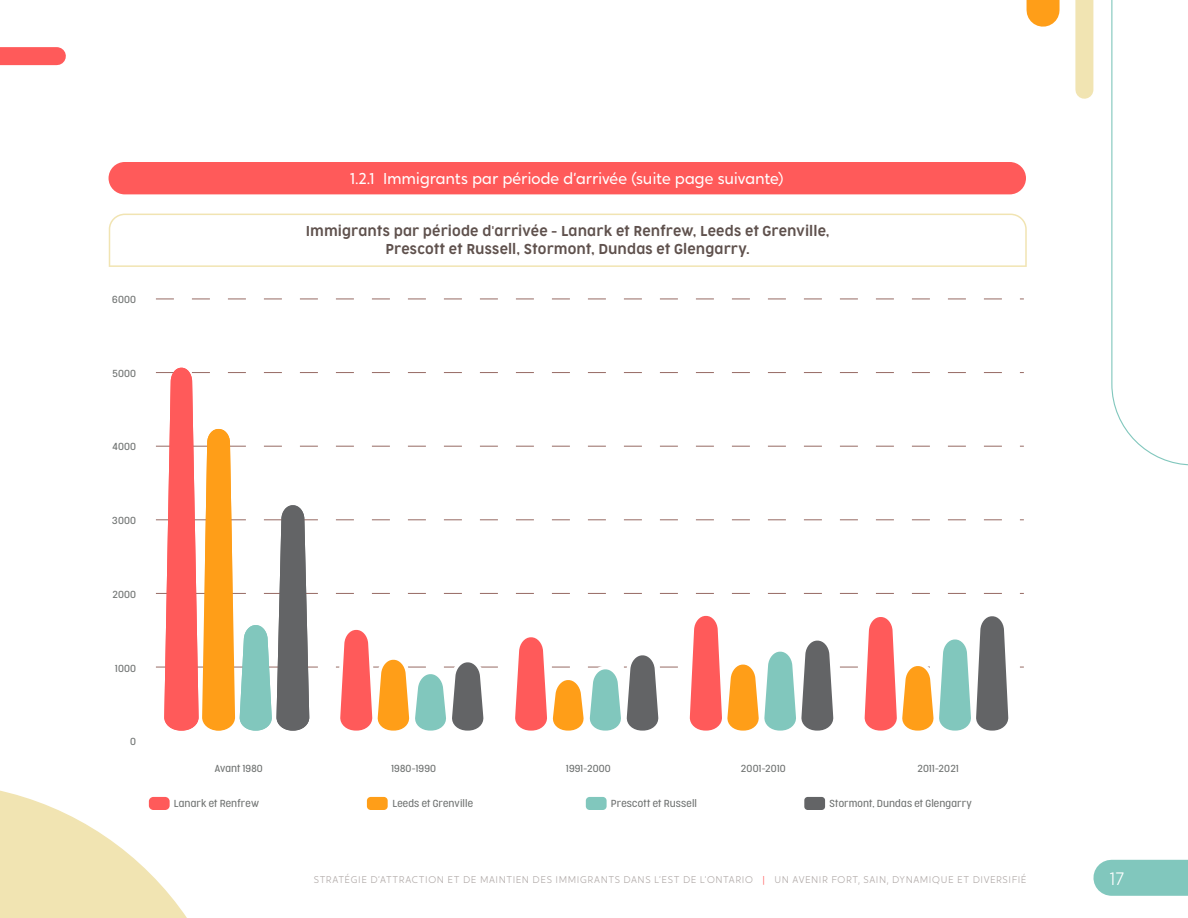
<style>
.page{position:relative;width:1188px;height:918px;background:#fff}
.page>*{position:absolute;margin:0;border:0;box-sizing:border-box;transform-origin:0 0}
.t1{font:300 18px "Crossten";color:#fff}
.t2{font:15.75px "Crossten";letter-spacing:-.01em;color:#fff}
.t3{font:300 13.5px/18px "Cocogoose Narrow";letter-spacing:.005em;color:#5f514d;text-align:center}
.t4{font:300 9.75px "Crossten";letter-spacing:.06em;color:#afa8a6}
.t5{font:300 9.6px "Cocogoose Condensed";letter-spacing:.015em;color:#6f7271;scale:1.09 1}
.s1{color:#ff5a5a}
</style>
<div class="page">
<svg style="left:0;top:790px;width:187px;height:128px"></svg>
<svg style="left:1111px;top:0;width:77px;height:465px"></svg>
<div style="left:1075px;top:0;width:18px;height:90px;background:#f1e4b2"></div>
<div style="left:1027px;top:0;width:33px;height:10px;background:#ff9e18"></div>
<div style="left:0;top:47px;width:57px;height:18px;background:#ff5a5a"></div>
<div style="left:109px;top:162px;width:917px;height:32px;background:#ff5a5a;border-radius:16px"></div>
<svg style="left:109px;top:214px;width:918px;height:53px"></svg>
<svg style="left:156px;top:299px;width:868px;height:1px"></svg>
<div style="left:804px;top:797px;width:21px;height:13px;background:#636466;border-radius:3px"></div>
<div style="left:586px;top:797px;width:21px;height:13px;background:#81c7bd;border-radius:4px"></div>
<div style="left:367px;top:797px;width:21px;height:13px;background:#ff9e18;border-radius:4px"></div>
<div style="left:149px;top:797px;width:21px;height:13px;background:#ff5a5a;border-radius:5px"></div>
<svg style="left:156px;top:367px;width:868px;height:364px"></svg>
<div style="left:1111px;top:860px;width:77px;height:36px;background:#81c7bd"></div>
<p class="t5" style="left:112px;top:293px;width:23px">6000</p>
<p class="t5" style="left:112px;top:367px;width:23px">5000</p>
<p class="t5" style="left:112px;top:440px;width:23px">4000</p>
<p class="t5" style="left:112px;top:514px;width:23px">3000</p>
<p class="t5" style="left:112px;top:588px;width:23px">2000</p>
<p class="t5" style="left:115px;top:662px;width:21px">1000</p>
<p class="t5" style="left:130px;top:735px;width:7px">0</p>
<h2 class="t2" style="left:350px;top:169px;width:435px">1.2.1 Immigrants par période d’arrivée (suite page suivante)</h2>
<h3 class="t3" style="left:306px;top:222px;width:525px">Immigrants par période d'arrivée - Lanark et Renfrew, Leeds et Grenville,<br>Prescott et Russell, Stormont, Dundas et Glengarry.</h3>
<p class="t5" style="left:215px;top:762px;width:46px">Avant 1980</p>
<p class="t5" style="left:391px;top:762px;width:42px">1980-1990</p>
<p class="t5" style="left:566px;top:762px;width:42px">1991-2000</p>
<p class="t5" style="left:741px;top:762px;width:43px">2001-2010</p>
<p class="t5" style="left:917px;top:762px;width:39px">2011-2021</p>
<p class="t5" style="left:174px;top:797px;width:80px">Lanark et Renfrew</p>
<p class="t5" style="left:392px;top:797px;width:75px">Leeds et Grenville</p>
<p class="t5" style="left:611px;top:797px;width:81px">Prescott et Russell</p>
<p class="t5" style="left:829px;top:797px;width:132px">Stormont, Dundas et Glengarry</p>
<p class="t4" style="left:314px;top:874px;width:714px">STRATÉGIE D’ATTRACTION ET DE MAINTIEN DES IMMIGRANTS DANS L’EST DE L’ONTARIO <span class="s1">|</span> UN AVENIR FORT, SAIN, DYNAMIQUE ET DIVERSIFIÉ</p>
<h1 class="t1" style="left:1110px;top:867px;width:16px">17</h1>
</div>
